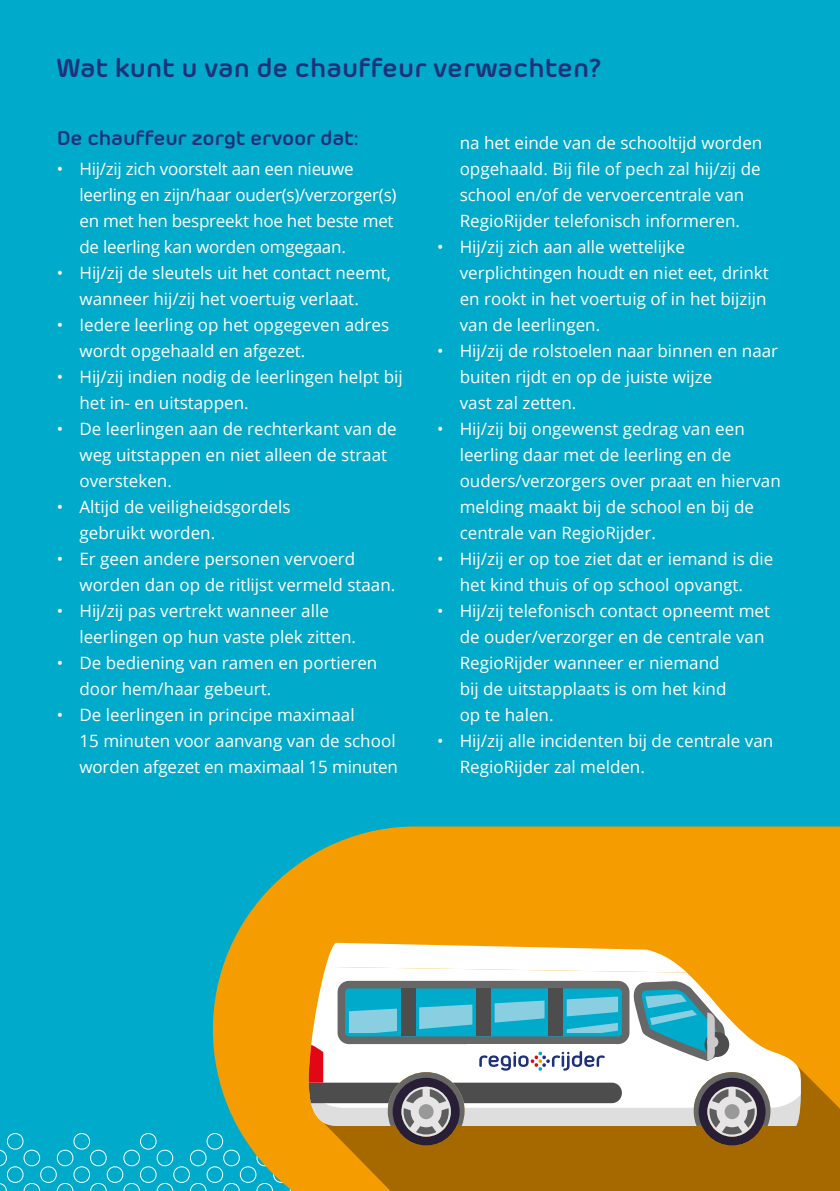
<style>
.page{position:relative;width:840px;height:1191px;background:#fff}
.page>*{position:absolute;margin:0;border:0;box-sizing:border-box;transform-origin:0 0}
.t1{font:700 26px "Morebi Rounded";color:#1d327b}
.t2{font:700 20px "Morebi Rounded";letter-spacing:-.01em;color:#1d327b}
.t3{font:17px/26px "Open Sans";color:#fff}
</style>
<div class="page">
<div style="left:0;top:0;width:839px;height:1191px;background:#00aaca"></div>
<svg style="left:218px;top:826px;width:621px;height:239px;background:#dc9d14"></svg>
<svg style="left:325px;top:942px;width:361px;height:25px;background:#fce8c4"></svg>
<svg style="left:308px;top:967px;width:493px;height:98px;background:#fbe2b7"></svg>
<svg style="left:800px;top:1065px;width:39px;height:126px;background:#b47301"></svg>
<svg style="left:0;top:981px;width:800px;height:210px"></svg>
<h1 class="t1" style="left:57px;top:48px;width:546px">Wat kunt u van de chauffeur verwachten?</h1>
<p class="t2" style="left:57px;top:123px;width:303px">De chauffeur zorgt ervoor dat:</p>
<p class="t3" style="left:79px;top:156px;width:318px;text-indent:-23px">• Hij/zij zich voorstelt aan een nieuwe leerling en zijn/haar ouder(s)/verzorger(s) en met hen bespreekt hoe het beste met de leerling kan worden omgegaan.</p>
<p class="t3" style="left:57px;top:260px;width:335px;text-align:center">• Hij/zij de sleutels uit het contact neemt, wanneer hij/zij het voertuig verlaat.</p>
<p class="t3" style="left:79px;top:312px;width:311px;text-indent:-23px">• Iedere leerling op het opgegeven adres wordt opgehaald en afgezet.</p>
<p class="t3" style="left:79px;top:364px;width:324px;text-indent:-23px">• Hij/zij indien nodig de leerlingen helpt bij het in- en uitstappen.</p>
<p class="t3" style="left:79px;top:416px;width:319px;text-indent:-23px">• De leerlingen aan de rechterkant van de weg uitstappen en niet alleen de straat oversteken.</p>
<p class="t3" style="left:79px;top:494px;width:212px;text-indent:-23px">• Altijd de veiligheidsgordels gebruikt worden.</p>
<p class="t3" style="left:79px;top:546px;width:317px;text-indent:-23px">• Er geen andere personen vervoerd worden dan op de ritlijst vermeld staan.</p>
<p class="t3" style="left:79px;top:598px;width:278px;text-indent:-23px">• Hij/zij pas vertrekt wanneer alle leerlingen op hun vaste plek zitten.</p>
<p class="t3" style="left:79px;top:650px;width:299px;text-indent:-23px">• De bediening van ramen en portieren door hem/haar gebeurt.</p>
<p class="t3" style="left:79px;top:702px;width:320px;text-indent:-23px">• De leerlingen in principe maximaal<br>15 minuten voor aanvang van de school worden afgezet en maximaal 15 minuten</p>
<p class="t3" style="left:459px;top:130px;width:304px">na het einde van de schooltijd worden opgehaald. Bij file of pech zal hij/zij de school en/of de vervoercentrale van RegioRijder telefonisch informeren.</p>
<p class="t3" style="left:459px;top:234px;width:310px;text-indent:-23px">• Hij/zij zich aan alle wettelijke verplichtingen houdt en niet eet, drinkt en rookt in het voertuig of in het bijzijn van de leerlingen.</p>
<p class="t3" style="left:459px;top:338px;width:320px;text-indent:-23px">• Hij/zij de rolstoelen naar binnen en naar buiten rijdt en op de juiste wijze<br>vast zal zetten.</p>
<p class="t3" style="left:459px;top:416px;width:322px;text-indent:-23px">• Hij/zij bij ongewenst gedrag van een leerling daar met de leerling en de ouders/verzorgers over praat en hiervan melding maakt bij de school en bij de centrale van RegioRijder.</p>
<p class="t3" style="left:437px;top:545px;width:338px;text-align:center">• Hij/zij er op toe ziet dat er iemand is die het kind thuis of op school opvangt.</p>
<p class="t3" style="left:459px;top:597px;width:312px;text-indent:-23px">• Hij/zij telefonisch contact opneemt met de ouder/verzorger en de centrale van<br>RegioRijder wanneer er niemand<br>bij de uitstapplaats is om het kind<br>op te halen.</p>
<p class="t3" style="left:459px;top:727px;width:315px;text-indent:-23px">• Hij/zij alle incidenten bij de centrale van<br>RegioRijder zal melden.</p>
</div>
